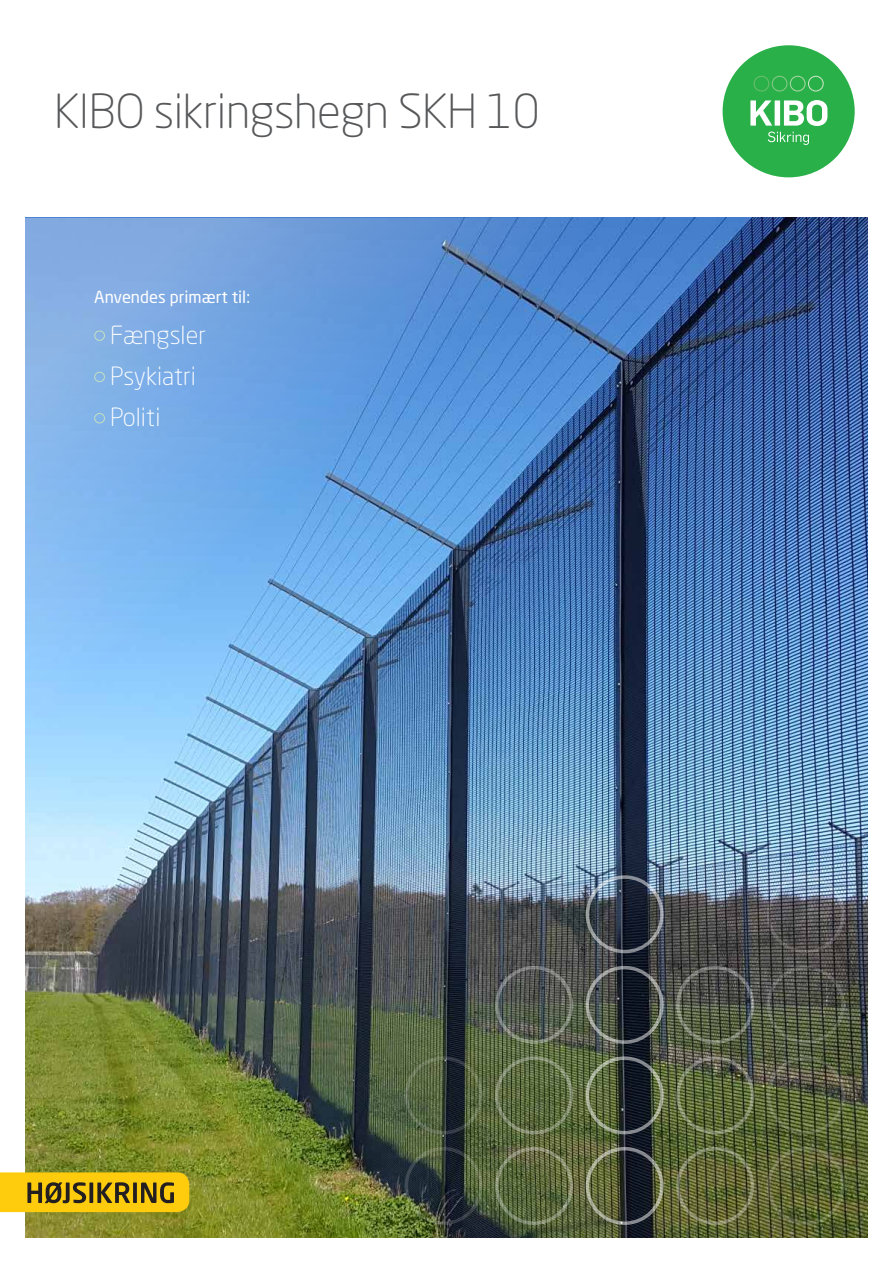
<style>
.page{position:relative;width:893px;height:1263px;background:#fff}
.page>*{position:absolute;margin:0;border:0;box-sizing:border-box;transform-origin:0 0}
.t1{font:300 46.5px "Neo Sans Std";letter-spacing:-.01em;color:#57585a}
.t2{font:300 24.75px/41.2px "Neo Sans Std";color:#fff}
.t3{font:16.5px "Neo Sans Std";color:#fff}
</style>
<div class="page">
<img style="left:26px;top:218px;width:841px;height:1019px">
<svg style="left:26px;top:218px;width:633px;height:595px;background:#6597cf"></svg>
<div style="left:94px;top:331px;width:11px;height:10px;border:1px solid #c3e1bf;border-radius:50%"></div>
<div style="left:94px;top:372px;width:11px;height:10px;border:1px solid #c3e1bf;border-radius:50%"></div>
<div style="left:94px;top:413px;width:11px;height:10px;border:1px solid #c3e1bf;border-radius:50%"></div>
<svg style="left:0;top:1172px;width:189px;height:40px;background:#d0a811"></svg>
<div style="left:723px;top:45px;width:132px;height:132px;background:#2ab049;border-radius:50%"></div>
<svg style="left:768px;top:132px;width:41px;height:13px"></svg>
<svg style="left:750px;top:100px;width:77px;height:26px"></svg>
<svg style="left:754px;top:76px;width:70px;height:16px"></svg>
<svg style="left:405px;top:1147px;width:78px;height:78px;background:#374337"></svg>
<svg style="left:495px;top:1147px;width:78px;height:78px;background:#5e6942"></svg>
<svg style="left:495px;top:966px;width:78px;height:78px;background:#585d54"></svg>
<svg style="left:405px;top:1056px;width:78px;height:78px;background:#47553d"></svg>
<svg style="left:495px;top:1056px;width:78px;height:78px;background:#5d6c43"></svg>
<svg style="left:586px;top:1147px;width:78px;height:78px;background:#494f3b"></svg>
<svg style="left:586px;top:966px;width:78px;height:78px;background:#404645"></svg>
<svg style="left:586px;top:1056px;width:78px;height:78px;background:#46503c"></svg>
<svg style="left:767px;top:1147px;width:78px;height:78px;background:#5b6233"></svg>
<svg style="left:767px;top:966px;width:78px;height:78px;background:#515646"></svg>
<svg style="left:767px;top:1056px;width:78px;height:78px;background:#585f3d"></svg>
<img style="left:767px;top:875px;width:78px;height:78px">
<svg style="left:676px;top:1147px;width:78px;height:78px;background:#63683a"></svg>
<svg style="left:676px;top:966px;width:78px;height:78px;background:#52574a"></svg>
<svg style="left:676px;top:1056px;width:78px;height:78px;background:#5b6540"></svg>
<img style="left:586px;top:875px;width:78px;height:78px">
<h1 class="t1" style="left:54px;top:83px;width:487px">KIBO sikringshegn SKH 10</h1>
<p class="t3" style="left:94px;top:286px;width:157px">Anvendes primært til:</p>
<p class="t2" style="left:110px;top:314px;width:97px">Fængsler<br>Psykiatri<br>Politi</p>
</div>
